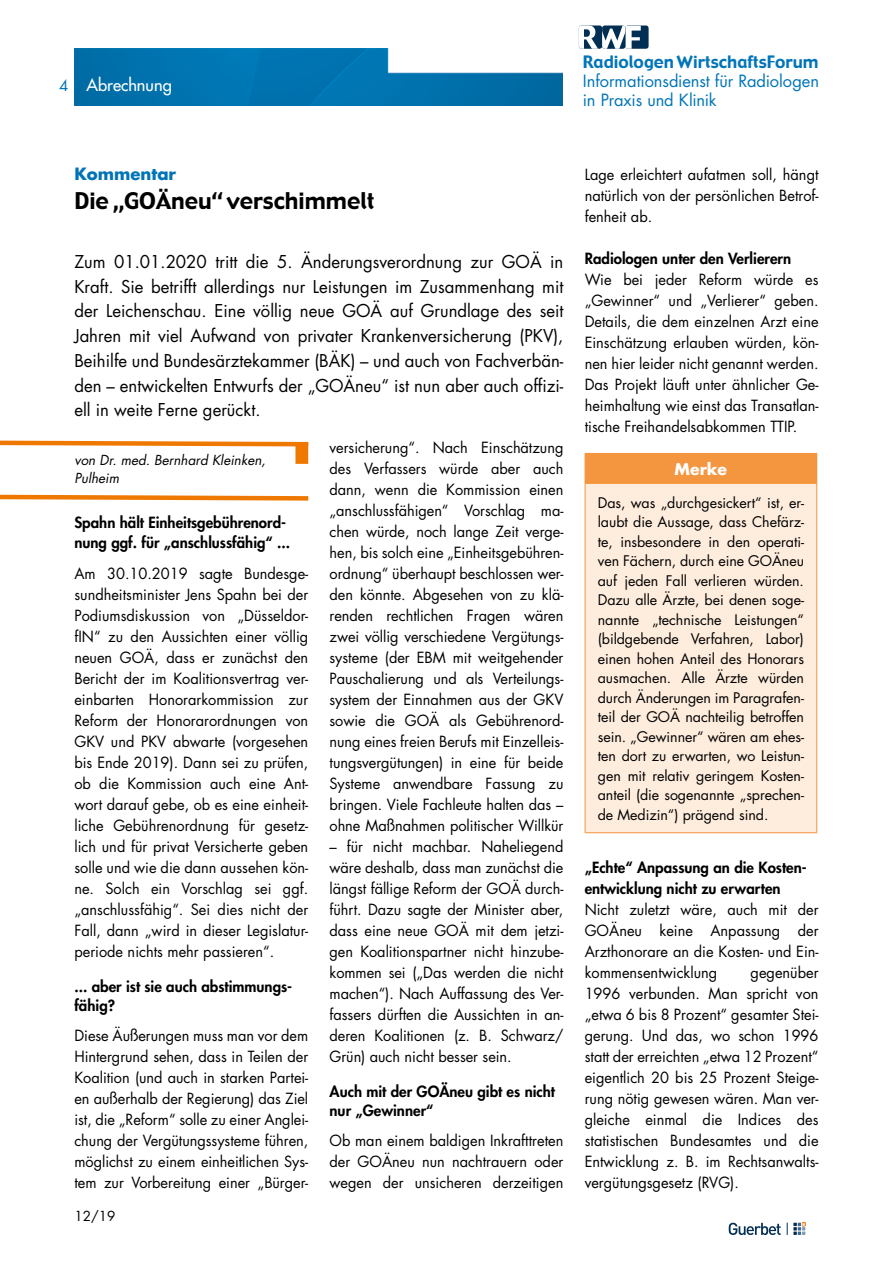
<style>
.page{position:relative;width:893px;height:1263px;background:#fff}
.page>*{position:absolute;margin:0;border:0;box-sizing:border-box;transform-origin:0 0}
.t1{font:22.5px "Gadget";color:#000}
.t2{font:17.25px/24.8px "Futura Std";color:#000;text-align:justify}
.t3{font:16.65px "Gadget";color:#0075b8}
.t4{font:16.5px/18.8px "Futura Std";letter-spacing:-.005em;color:#0075b8}
.t5{font:500 16.5px "Futura Std";color:#fff}
.t6{font:700 16.5px "Futura Std";color:#0074b7}
.t7{font:700 15.75px "Futura Std";color:#fff}
.t8{font:15px/21px "Futura Std";color:#000;text-align:justify}
.t9{font:800 15px/19.5px "Futura Std";color:#000}
.t10{font:15px "Futura Std";color:#0074b7}
.t11{font:14.25px/19.5px "Futura Std";letter-spacing:-.005em;color:#000;text-align:justify}
.t12{font:italic 13.5px/18px "Futura Std";color:#000}
.t13{font:13.5px "Futura Std";color:#000}
</style>
<div class="page">
<svg style="left:729px;top:1223px;width:52px;height:12px"></svg>
<svg style="left:787px;top:1223px;width:18px;height:12px"></svg>
<div style="left:625px;top:26px;width:24px;height:23px;background:#002f53;border-radius:3px"></div>
<svg style="left:579px;top:26px;width:62px;height:23px"></svg>
<img style="left:74px;top:49px;width:489px;height:57px">
<svg style="left:0;top:440px;width:309px;height:9px"></svg>
<div style="left:295px;top:443px;width:13px;height:21px;background:#ef7900;border:2px solid #ef7900"></div>
<svg style="left:0;top:494px;width:309px;height:7px"></svg>
<div style="left:585px;top:453px;width:232px;height:30px;background:#f4953f"></div>
<div style="left:585px;top:483px;width:232px;height:350px;background:#feeddd"></div>
<hr style="left:585px;top:483px;width:232px;height:1px;background:#f4953f">
<hr style="left:585px;top:484px;width:1px;height:348px;background:#f4953f">
<hr style="left:816px;top:484px;width:1px;height:348px;background:#f4953f">
<hr style="left:585px;top:832px;width:232px;height:1px;background:#f4953f">
<p class="t10" style="left:59px;top:76px;width:11px">4</p>
<p class="t5" style="left:86px;top:74px;width:87px">Abrechnung</p>
<p class="t3" style="left:583px;top:52px;width:237px">Radiologen WirtschaftsForum</p>
<p class="t4" style="left:583px;top:72px;width:238px">Informationsdienst für Radiologen in Praxis und Klinik</p>
<p class="t6" style="left:74px;top:163px;width:103px">Kommentar</p>
<h1 class="t1" style="left:74px;top:186px;width:301px">Die „GOÄneu“ verschimmelt</h1>
<p class="t2" style="left:74px;top:249px;width:491px">Zum 01.01.2020 tritt die 5. Änderungsverordnung zur GOÄ in Kraft. Sie betrifft allerdings nur Leistungen im Zusammenhang mit der Leichenschau. Eine völlig neue GOÄ auf Grundlage des seit Jahren mit viel Aufwand von privater Krankenversicherung (PKV), Beihilfe und Bundesärztekammer (BÄK) – und auch von Fachverbän&shy;den – entwickelten Entwurfs der „GOÄneu“ ist nun aber auch offizi&shy;ell in weite Ferne gerückt.</p>
<p class="t12" style="left:74px;top:451px;width:193px">von Dr. med. Bernhard Kleinken,<br>Pulheim</p>
<p class="t9" style="left:74px;top:513px;width:217px">Spahn hält Einheitsgebührenord&shy;nung ggf. für „anschlussfähig“ ...</p>
<p class="t8" style="left:74px;top:563px;width:235px">Am 30.10.2019 sagte Bundesge&shy;sundheitsminister Jens Spahn bei der Podiumsdiskussion von „Düsseldor&shy;fIN“ zu den Aussichten einer völlig neuen GOÄ, dass er zunächst den Bericht der im Koalitionsvertrag ver&shy;einbarten Honorarkommission zur Reform der Honorarordnungen von GKV und PKV abwarte (vorgesehen bis Ende 2019). Dann sei zu prüfen, ob die Kommission auch eine Ant&shy;wort darauf gebe, ob es eine einheit&shy;liche Gebührenordnung für gesetz&shy;lich und für privat Versicherte geben solle und wie die dann aussehen kön&shy;ne. Solch ein Vorschlag sei ggf. „anschlussfähig“. Sei dies nicht der Fall, dann „wird in dieser Legislatur&shy;periode nichts mehr passieren“.</p>
<p class="t9" style="left:74px;top:976px;width:219px">... aber ist sie auch abstimmungs&shy;fähig?</p>
<p class="t8" style="left:74px;top:1025px;width:235px">Diese Äußerungen muss man vor dem Hintergrund sehen, dass in Teilen der Koalition (und auch in starken Partei&shy;en außerhalb der Regierung) das Ziel ist, die „Reform“ solle zu einer Anglei&shy;chung der Vergütungssysteme führen, möglichst zu einem einheitlichen Sys&shy;tem zur Vorbereitung einer „Bürger-</p>
<p class="t8" style="left:330px;top:437px;width:235px">versicherung“. Nach Einschätzung des Verfassers würde aber auch dann, wenn die Kommission einen „anschlussfähigen“ Vorschlag ma&shy;chen würde, noch lange Zeit verge&shy;hen, bis solch eine „Einheitsgebühren&shy;ordnung“ überhaupt beschlossen wer&shy;den könnte. Abgesehen von zu klä&shy;renden rechtlichen Fragen wären zwei völlig verschiedene Vergütungs&shy;systeme (der EBM mit weitgehender Pauschalierung und als Verteilungs&shy;system der Einnahmen aus der GKV sowie die GOÄ als Gebührenord&shy;nung eines freien Berufs mit Einzelleis&shy;tungsvergütungen) in eine für beide Systeme anwendbare Fassung zu bringen. Viele Fachleute halten das – ohne Maßnahmen politischer Willkür</p>
<p class="t8" style="left:330px;top:836px;width:235px">– für nicht machbar. Naheliegend wäre deshalb, dass man zunächst die längst fällige Reform der GOÄ durch&shy;führt. Dazu sagte der Minister aber, dass eine neue GOÄ mit dem jetzi&shy;gen Koalitionspartner nicht hinzube&shy;kommen sei („Das werden die nicht machen“). Nach Auffassung des Ver&shy;fassers dürften die Aussichten in an&shy;deren Koalitionen (z. B. Schwarz/ Grün) auch nicht besser sein.</p>
<p class="t9" style="left:330px;top:1081px;width:227px">Auch mit der GOÄneu gibt es nicht nur „Gewinner“</p>
<p class="t8" style="left:330px;top:1130px;width:235px">Ob man einem baldigen Inkrafttreten der GOÄneu nun nachtrauern oder wegen der unsicheren derzeitigen</p>
<p class="t13" style="left:74px;top:1207px;width:42px">12/19</p>
<p class="t8" style="left:585px;top:164px;width:235px">Lage erleichtert aufatmen soll, hängt natürlich von der persönlichen Betrof&shy;fenheit ab.</p>
<p class="t9" style="left:585px;top:249px;width:208px">Radiologen unter den Verlierern</p>
<p class="t8" style="left:585px;top:269px;width:235px">Wie bei jeder Reform würde es „Gewinner“ und „Verlierer“ geben.<br>Details, die dem einzelnen Arzt eine Einschätzung erlauben würden, kön&shy;nen hier leider nicht genannt werden.<br>Das Projekt läuft unter ähnlicher Ge&shy;heimhaltung wie einst das Transatlan&shy;tische Freihandelsabkommen TTIP.</p>
<p class="t7" style="left:675px;top:458px;width:54px">Merke</p>
<p class="t11" style="left:598px;top:493px;width:208px">Das, was „durchgesickert“ ist, er&shy;laubt die Aussage, dass Chefärz&shy;te, insbesondere in den operati&shy;ven Fächern, durch eine GOÄneu auf jeden Fall verlieren würden.<br>Dazu alle Ärzte, bei denen soge&shy;nannte „technische Leistungen“ (bildgebende Verfahren, Labor) einen hohen Anteil des Honorars ausmachen. Alle Ärzte würden durch Änderungen im Paragrafen&shy;teil der GOÄ nachteilig betroffen sein. „Gewinner“ wären am ehes&shy;ten dort zu erwarten, wo Leistun&shy;gen mit relativ geringem Kosten&shy;anteil (die sogenannte „sprechen&shy;de Medizin“) prägend sind.</p>
<p class="t9" style="left:585px;top:857px;width:224px;line-height:21px">„Echte“ Anpassung an die Kosten&shy;entwicklung nicht zu erwarten</p>
<p class="t8" style="left:585px;top:899px;width:235px">Nicht zuletzt wäre, auch mit der GOÄneu keine Anpassung der Arzthonorare an die Kosten- und Ein&shy;kommensentwicklung</p>
<p class="t8" style="left:585px;top:962px;width:235px;text-indent:166px">gegenüber 1996 verbunden. Man spricht von „etwa 6 bis 8 Prozent“ gesamter Stei&shy;gerung. Und das, wo schon 1996 statt der erreichten „etwa 12 Prozent“ eigentlich 20 bis 25 Prozent Steige&shy;rung nötig gewesen wären. Man ver&shy;gleiche einmal die Indices des statistischen Bundesamtes und die Entwicklung z. B. im Rechtsanwalts&shy;vergütungsgesetz (RVG).</p>
</div>
